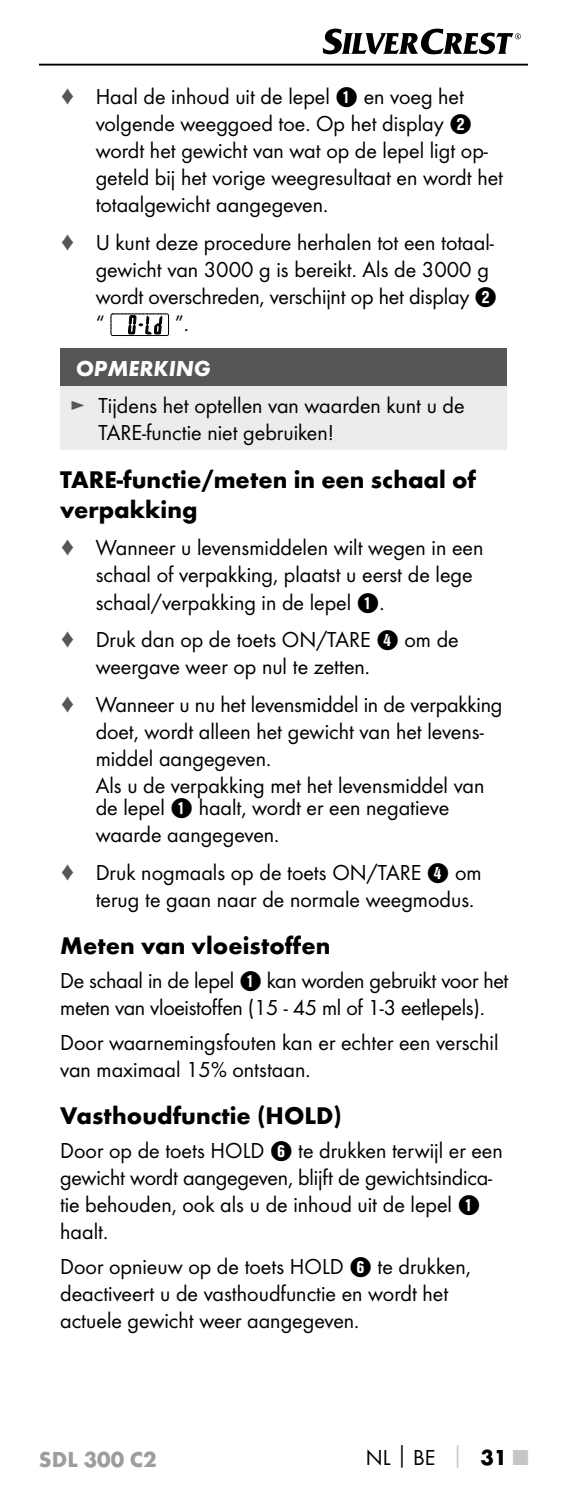
<style>
.page{position:relative;width:567px;height:1489px;background:#fff}
.page>*{position:absolute;margin:0;border:0;box-sizing:border-box;transform-origin:0 0}
.t1{font:700 25px/30px "Futura";color:#000}
.t2{font:22.5px/27px "Futura Boo";color:#000}
.t3{font:italic 700 22.5px "Futura";color:#fff}
.t4{font:700 22.5px "Futura";color:#9c9d9d}
.s1{color:#565656}
.s2{font-family:"Hako PI Nummern"}
.s3{font-family:"Futura";font-weight:700}
.s4{font-family:"Futura";font-weight:700;color:#c5c6c6}
</style>
<div class="page">
<hr style="left:39px;top:64px;width:489px;height:2px;background:#000">
<svg style="left:323px;top:29px;width:198px;height:25px"></svg>
<svg style="left:110px;top:313px;width:59px;height:23px"></svg>
<div style="left:60px;top:348px;width:447px;height:38px;background:#565656"></div>
<div style="left:60px;top:386px;width:447px;height:64px;background:#ececed"></div>
<p class="t2" style="left:96px;top:83px;width:409px;text-indent:-35px"><span class="s1">♦</span> Haal de inhoud uit de lepel <span class="s2">1</span> en voeg het volgende weeggoed toe. Op het display <span class="s2">2 </span>wordt het gewicht van wat op de lepel ligt op&shy;geteld bij het vorige weegresultaat en wordt het totaalgewicht aangegeven.</p>
<p class="t2" style="left:96px;top:229px;width:403px;text-indent:-35px"><span class="s1">♦</span> U kunt deze procedure herhalen tot een totaal&shy;gewicht van 3000 g is bereikt. Als de 3000 g wordt overschreden, verschijnt op het display <span class="s2">2 </span>“</p>
<p class="t2" style="left:175px;top:310px;width:13px">”.</p>
<p class="t3" style="left:76px;top:354px;width:136px">OPMERKING</p>
<p class="t2" style="left:99px;top:392px;width:368px;text-indent:-28px"><span class="s1">►</span> Tijdens het optellen van waarden kunt u de<br>TARE-functie niet gebruiken!</p>
<p class="t1" style="left:60px;top:464px;width:417px">TARE-functie/meten in een schaal of verpakking</p>
<p class="t2" style="left:96px;top:534px;width:389px;text-indent:-35px"><span class="s1">♦</span> Wanneer u levensmiddelen wilt wegen in een schaal of verpakking, plaatst u eerst de lege schaal/verpakking in de lepel <span class="s2">1</span>.</p>
<p class="t2" style="left:96px;top:626px;width:365px;text-indent:-35px"><span class="s1">♦</span> Druk dan op de toets ON/TARE <span class="s2">4</span> om de weergave weer op nul te zetten.</p>
<p class="t2" style="left:96px;top:690px;width:408px;text-indent:-35px"><span class="s1">♦</span> Wanneer u nu het levensmiddel in de verpakking doet, wordt alleen het gewicht van het levens&shy;middel aangegeven.<br>Als u de verpakking met het levensmiddel van</p>
<p class="t2" style="left:96px;top:793px;width:355px">de lepel <span class="s2">1</span> haalt, wordt er een negatieve waarde aangegeven.</p>
<p class="t2" style="left:96px;top:858px;width:387px;text-indent:-35px"><span class="s1">♦</span> Druk nogmaals op de toets ON/TARE <span class="s2">4</span> om terug te gaan naar de normale weegmodus.</p>
<p class="t1" style="left:60px;top:930px;width:272px">Meten van vloeistoffen</p>
<p class="t2" style="left:60px;top:967px;width:450px">De schaal in de lepel <span class="s2">1</span> kan worden gebruikt voor het meten van vloeistoffen (15 - 45 ml of 1-3 eetlepels).</p>
<p class="t2" style="left:60px;top:1028px;width:440px">Door waarnemingsfouten kan er echter een verschil van maximaal 15% ontstaan.</p>
<p class="t1" style="left:60px;top:1100px;width:283px">Vasthoudfunctie (HOLD)</p>
<p class="t2" style="left:60px;top:1137px;width:444px">Door op de toets HOLD <span class="s2">6</span> te drukken terwijl er een gewicht wordt aangegeven, blijft de gewichtsindica&shy;tie behouden, ook als u de inhoud uit de lepel <span class="s2">1 </span>haalt.</p>
<p class="t2" style="left:60px;top:1252px;width:412px">Door opnieuw op de toets HOLD <span class="s2">6</span> te drukken, deactiveert u de vasthoudfunctie en wordt het actuele gewicht weer aangegeven.</p>
<p class="t4" style="left:39px;top:1445px;width:119px">SDL 300 C2</p>
<p class="t2" style="left:366px;top:1443px;width:164px">NL<span class="s3">│</span>BE <span class="s4">│</span> <span class="s3">31</span> <span class="s4">■</span></p>
</div>
